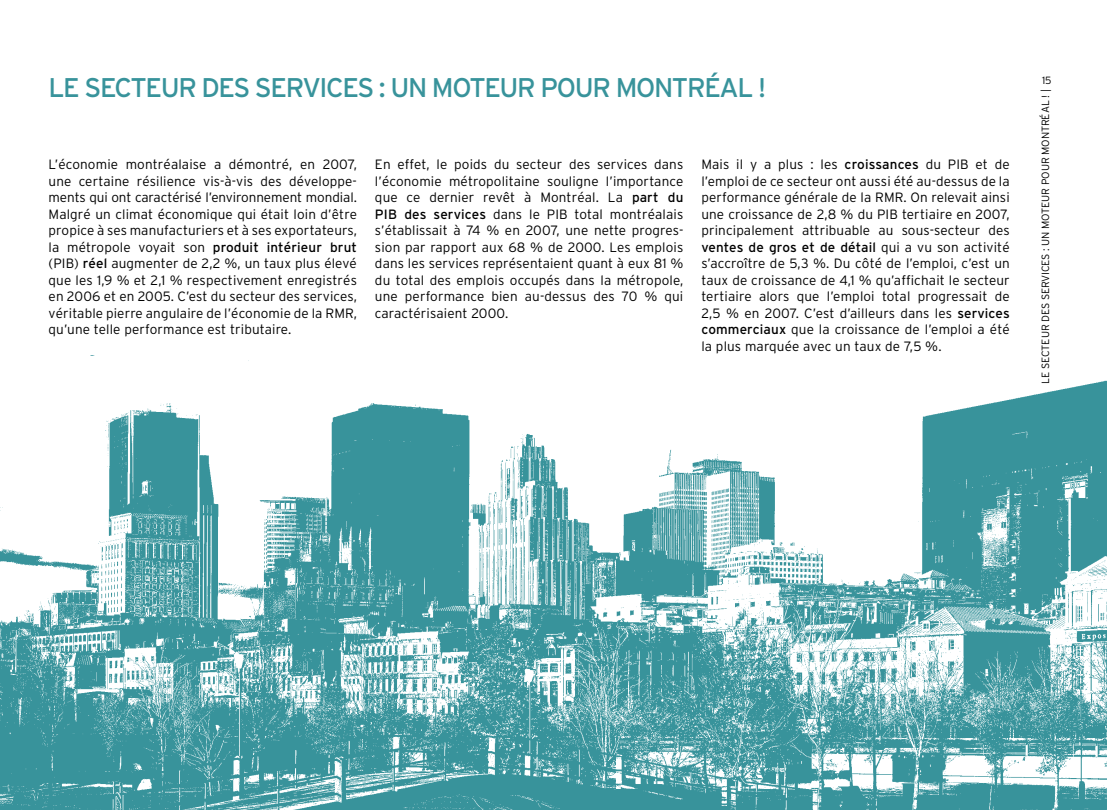
<style>
.page{position:relative;width:1107px;height:810px;background:#fff}
.page>*{position:absolute;margin:0;border:0;box-sizing:border-box;transform-origin:0 0}
.t1{font:27px "Interstate";letter-spacing:-.05em;color:#38939b}
.t2{font:300 13.5px/16.5px "Interstate";letter-spacing:.01em;color:#000;text-align:justify}
.t3{font:300 10.5px "Interstate";letter-spacing:-.01em;color:#000}
.s1{font-weight:400}
</style>
<div class="page">
<img style="left:0;top:360px;width:1107px;height:450px">
<h1 class="t1" style="left:49px;top:73px;width:67px">Le secte</h1>
<h1 class="t1" style="left:161px;top:73px;width:529px">ur des services : un moteur pour Montréal</h1>
<h1 class="t1" style="left:758px;top:73px;width:10px">!</h1>
<p class="t2" style="left:49px;top:156px;width:310px">L’économie montréalaise a démontré, en 2007, une certaine résilience vis-à-vis des développe&shy;ments qui ont caractérisé l’environnement mondial.<br>Malgré un climat économique qui était loin d’être propice à ses manufacturiers et à ses exportateurs, la métropole voyait son <span class="s1">produit intérieur brut </span>(PIB) <span class="s1">réel</span> augmenter de 2,2 %, un taux plus élevé que les 1,9 % et 2,1 % respectivement enregistrés en 2006 et en 2005. C’est du secteur des services, véritable pierre angulaire de l’économie de la RMR, qu’une telle performance est tributaire.</p>
<p class="t2" style="left:375px;top:156px;width:310px">En effet, le poids du secteur des services dans l’économie métropolitaine souligne l’importance que ce dernier revêt à Montréal. La <span class="s1">part du PIB des services</span> dans le PIB total montréalais s’établissait à 74 % en 2007, une nette progres&shy;sion par rapport aux 68 % de 2000. Les emplois dans les services représentaient quant à eux 81 % du total des emplois occupés dans la métropole, une performance bien au-dessus des 70 % qui caractérisaient 2000.</p>
<p class="t2" style="left:701px;top:156px;width:310px">Mais il y a plus : les <span class="s1">croissances</span> du PIB et de l’emploi de ce secteur ont aussi été au-dessus de la performance générale de la RMR. On relevait ainsi une croissance de 2,8 % du PIB tertiaire en 2007, principalement attribuable au sous-secteur des <span class="s1">ventes de gros et de détail</span> qui a vu son activité s’accroître de 5,3 %. Du côté de l’emploi, c’est un taux de croissance de 4,1 % qu’affichait le secteur tertiaire alors que l’emploi total progressait de 2,5 % en 2007. C’est d’ailleurs dans les <span class="s1">services commerciaux</span> que la croissance de l’emploi a été la plus marquée avec un taux de 7,5 %.</p>
<p class="t3" style="left:1042px;top:74px;width:11px">15</p>
<p class="t3" style="left:1040px;top:384px;width:296px;rotate:-90deg">Le secteu r des services : u n moteu r pou r Montréal ! |</p>
</div>
